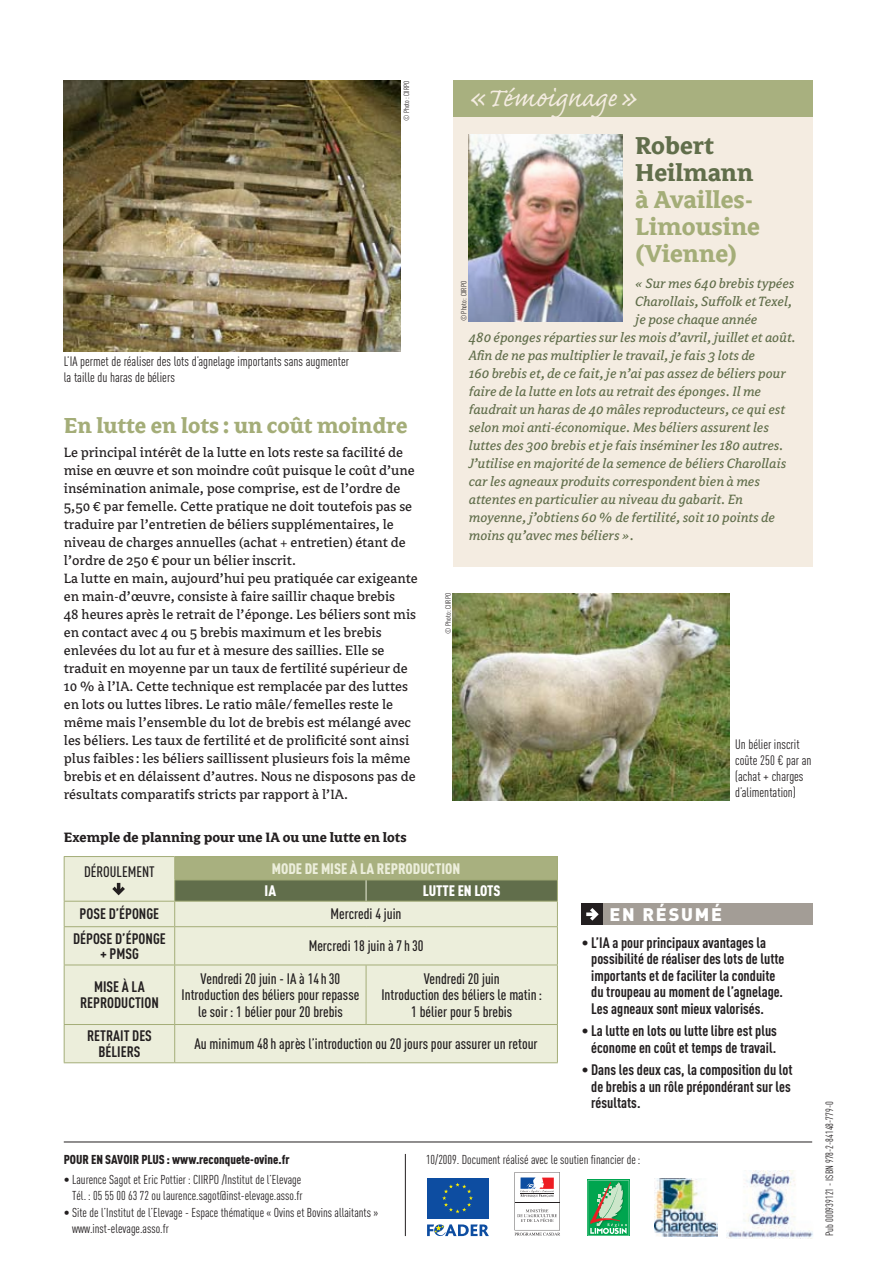
<style>
.page{position:relative;width:893px;height:1263px;background:#fff}
.page>*{position:absolute;margin:0;border:0;box-sizing:border-box;transform-origin:0 0}
.t1{font:34.5px "Caflisch Script Pro";letter-spacing:-.005em;color:#f4ece1}
.t2{font:700 27px/27px "Avance";color:#a4ad78}
.t3{font:700 27px/27px "Avance";color:#616e4b}
.t4{font:700 24px "Avance";color:#a4ad78}
.t5{font:900 18px "DIN";letter-spacing:.1em;color:#fff}
.t6{font:15px/18px "Avance";color:#231f20}
.t7{font:italic 15px "Avance";color:#616e4b}
.t8{font:700 15px/16.5px "DIN Cond";color:#231f20;text-align:center}
.t9{font:500 15px/16.5px "DIN Cond";color:#231f20;text-align:center}
.t10{font:700 15px "Avance";color:#231f20}
.t11{font:15px "DIN Cond Black Alternate";color:#eceedb}
.t12{font:15px "DIN Cond Black Alternate";color:#fff}
.t13{font:13.5px/16.2px "DIN Cond";color:#231f20}
.t14{font:12.75px/15.6px "DIN Cond";color:#231f20;text-align:right}
.t15{font:900 12.75px "DIN Cond";color:#231f20}
.t16{font:10.5px "DIN Cond";color:#231f20}
.t17{font:7.5px "DIN Cond";color:#231f20}
.s1{font-size:43.5px}
</style>
<div class="page">
<svg style="left:514px;top:1172px;width:46px;height:63px"></svg>
<svg style="left:587px;top:1180px;width:43px;height:56px"></svg>
<svg style="left:588px;top:1180px;width:41px;height:55px;background:#57b177"></svg>
<img style="left:654px;top:1178px;width:64px;height:59px">
<img style="left:726px;top:1171px;width:87px;height:68px">
<hr style="left:405px;top:1154px;width:1px;height:82px;background:#231f20">
<svg style="left:427px;top:1178px;width:62px;height:41px"></svg>
<svg style="left:427px;top:1224px;width:62px;height:12px"></svg>
<div style="left:427px;top:1178px;width:61px;height:40px;background:#0d4da1"></div>
<svg style="left:442px;top:1183px;width:31px;height:30px"></svg>
<hr style="left:64px;top:1142px;width:748px;height:1px;background:#231f20">
<div style="left:453px;top:117px;width:359px;height:450px;background:#f4ece1"></div>
<div style="left:453px;top:81px;width:359px;height:36px;background:#a8b07f"></div>
<img style="left:469px;top:134px;width:153px;height:188px">
<img style="left:453px;top:593px;width:276px;height:208px">
<img style="left:64px;top:81px;width:337px;height:270px">
<div style="left:582px;top:904px;width:230px;height:21px;background:#a39d96"></div>
<div style="left:582px;top:904px;width:21px;height:21px;background:#231f20"></div>
<svg style="left:586px;top:908px;width:13px;height:13px"></svg>
<div style="left:65px;top:857px;width:492px;height:205px;background:#eceedb"></div>
<hr style="left:64px;top:856px;width:111px;height:1px;background:#a4ad78">
<hr style="left:175px;top:856px;width:191px;height:1px;background:#a4ad78">
<hr style="left:366px;top:856px;width:192px;height:1px;background:#a4ad78">
<hr style="left:64px;top:901px;width:111px;height:1px;background:#a4ad78">
<svg style="left:64px;top:857px;width:1px;height:69px"></svg>
<hr style="left:64px;top:926px;width:111px;height:1px;background:#a4ad78">
<hr style="left:64px;top:927px;width:1px;height:37px;background:#a4ad78">
<hr style="left:175px;top:926px;width:191px;height:1px;background:#a4ad78">
<hr style="left:174px;top:927px;width:1px;height:37px;background:#a4ad78">
<hr style="left:366px;top:926px;width:192px;height:1px;background:#a4ad78">
<hr style="left:557px;top:927px;width:1px;height:37px;background:#a4ad78">
<hr style="left:64px;top:964px;width:111px;height:1px;background:#a4ad78">
<hr style="left:64px;top:965px;width:1px;height:59px;background:#a4ad78">
<hr style="left:175px;top:964px;width:191px;height:1px;background:#a4ad78">
<hr style="left:174px;top:965px;width:1px;height:59px;background:#a4ad78">
<hr style="left:366px;top:964px;width:192px;height:1px;background:#a4ad78">
<hr style="left:366px;top:965px;width:1px;height:59px;background:#a4ad78">
<hr style="left:557px;top:965px;width:1px;height:59px;background:#a4ad78">
<hr style="left:64px;top:1024px;width:111px;height:1px;background:#a4ad78">
<hr style="left:64px;top:1025px;width:1px;height:37px;background:#a4ad78">
<hr style="left:175px;top:1024px;width:191px;height:1px;background:#a4ad78">
<hr style="left:174px;top:1025px;width:1px;height:37px;background:#a4ad78">
<hr style="left:366px;top:1024px;width:192px;height:1px;background:#a4ad78">
<hr style="left:557px;top:1025px;width:1px;height:37px;background:#a4ad78">
<hr style="left:64px;top:1062px;width:111px;height:1px;background:#a4ad78">
<hr style="left:175px;top:1062px;width:191px;height:1px;background:#a4ad78">
<hr style="left:366px;top:1062px;width:192px;height:1px;background:#a4ad78">
<svg style="left:174px;top:857px;width:384px;height:69px;background:#abb290"></svg>
<svg style="left:112px;top:883px;width:13px;height:12px"></svg>
<p class="t17" style="left:402px;top:121px;width:42px;rotate:-90deg">© Photo: CIIRPO</p>
<p class="t13" style="left:64px;top:353px;width:287px">L’IA permet de réaliser des lots d’agnelage importants sans augmenter la taille du haras de béliers</p>
<h3 class="t4" style="left:64px;top:413px;width:345px">En lutte en lots : un coût moindre</h3>
<p class="t6" style="left:64px;top:444px;width:355px">Le principal intérêt de la lutte en lots reste sa facilité de mise en œuvre et son moindre coût puisque le coût d’une insémination animale, pose comprise, est de l’ordre de 5,50 € par femelle. Cette pratique ne doit toutefois pas se traduire par l’entretien de béliers supplémentaires, le niveau de charges annuelles (achat + entretien) étant de l’ordre de 250 € pour un bélier inscrit.<br>La lutte en main, aujourd’hui peu pratiquée car exigeante en main-d’œuvre, consiste à faire saillir chaque brebis<br>48 heures après le retrait de l’éponge. Les béliers sont mis en contact avec 4 ou 5 brebis maximum et les brebis enlevées du lot au fur et à mesure des saillies. Elle se traduit en moyenne par un taux de fertilité supérieur de 10 % à l’IA. Cette technique est remplacée par des luttes en lots ou luttes libres. Le ratio mâle/femelles reste le même mais l’ensemble du lot de brebis est mélangé avec les béliers. Les taux de fertilité et de prolificité sont ainsi plus faibles: les béliers saillissent plusieurs fois la même brebis et en délaissent d’autres. Nous ne disposons pas de résultats comparatifs stricts par rapport à l’IA.</p>
<h1 class="t1" style="left:465px;top:80px;width:173px"><span class="s1">«</span>Témoignage<span class="s1">»</span></h1>
<h2 class="t3" style="left:635px;top:132px;width:120px">Robert<br>Heilmann</h2>
<h2 class="t2" style="left:635px;top:186px;width:126px">à Availles-<br>Limousine (Vienne)</h2>
<p class="t7" style="left:635px;top:276px;width:161px">« Sur mes 640 brebis typées</p>
<p class="t7" style="left:635px;top:294px;width:158px">Charollais, Suffolk et Texel,</p>
<p class="t7" style="left:635px;top:312px;width:124px">je pose chaque année</p>
<p class="t7" style="left:469px;top:330px;width:328px">480 éponges réparties sur les mois d’avril, juillet et août.</p>
<p class="t7" style="left:469px;top:348px;width:288px">Afin de ne pas multiplier le travail, je fais 3 lots de</p>
<p class="t7" style="left:469px;top:366px;width:318px">160 brebis et, de ce fait, je n’ai pas assez de béliers pour</p>
<p class="t7" style="left:469px;top:384px;width:294px">faire de la lutte en lots au retrait des éponges. Il me</p>
<p class="t7" style="left:469px;top:402px;width:318px">faudrait un haras de 40 mâles reproducteurs, ce qui est</p>
<p class="t7" style="left:469px;top:420px;width:302px">selon moi anti-économique. Mes béliers assurent les</p>
<p class="t7" style="left:469px;top:438px;width:316px">luttes des 300 brebis et je fais inséminer les 180 autres.</p>
<p class="t7" style="left:469px;top:456px;width:319px">J’utilise en majorité de la semence de béliers Charollais</p>
<p class="t7" style="left:469px;top:474px;width:292px">car les agneaux produits correspondent bien à mes</p>
<p class="t7" style="left:469px;top:492px;width:276px">attentes en particulier au niveau du gabarit. En</p>
<p class="t7" style="left:469px;top:510px;width:308px">moyenne, j’obtiens 60 % de fertilité, soit 10 points de</p>
<p class="t7" style="left:469px;top:528px;width:166px">moins qu’avec mes béliers ».</p>
<p class="t17" style="left:459px;top:321px;width:42px;rotate:-90deg">© Photo: CIIRPO</p>
<p class="t17" style="left:444px;top:634px;width:42px;rotate:-90deg">© Photo: CIIRPO</p>
<p class="t13" style="left:735px;top:736px;width:78px">Un bélier inscrit coûte 250 € par an (achat + charges d’alimentation)</p>
<p class="t10" style="left:64px;top:829px;width:344px">Exemple de planning pour une IA ou une lutte en lots</p>
<p class="t9" style="left:84px;top:863px;width:72px">Déroulement</p>
<p class="t11" style="left:272px;top:859px;width:190px">MODE DE MISE À LA REPRODUCTION</p>
<p class="t12" style="left:265px;top:881px;width:13px">IA</p>
<p class="t12" style="left:423px;top:881px;width:79px">LUTTE EN LOTS</p>
<p class="t8" style="left:80px;top:905px;width:80px">Pose d’éponge</p>
<p class="t9" style="left:331px;top:905px;width:72px">Mercredi 4 juin</p>
<p class="t8" style="left:73px;top:930px;width:93px;line-height:15px">Dépose d’éponge + PMSG</p>
<p class="t9" style="left:309px;top:937px;width:116px">Mercredi 18 juin à 7h30</p>
<p class="t8" style="left:80px;top:978px;width:80px;line-height:15.8px">Mise à la reproduction</p>
<p class="t9" style="left:182px;top:970px;width:179px">Vendredi 20 juin - IA à 14h30<br>Introduction des béliers pour repasse le soir: 1 bélier pour 20 brebis</p>
<p class="t9" style="left:381px;top:970px;width:162px">Vendredi 20 juin<br>Introduction des béliers le matin:<br>1 bélier pour 5 brebis</p>
<p class="t8" style="left:87px;top:1027px;width:66px;line-height:15.8px">Retrait des béliers</p>
<p class="t9" style="left:195px;top:1035px;width:345px">Au minimum 48h après l’introduction ou 20 jours pour assurer un retour</p>
<p class="t5" style="left:609px;top:902px;width:114px">EN RÉSUMÉ</p>
<p class="t8" style="left:591px;top:934px;width:195px;text-align:left;text-indent:-9px">• L’IA a pour principaux avantages la possibilité de réaliser des lots de lutte importants et de faciliter la conduite du troupeau au moment de l’agnelage.<br>Les agneaux sont mieux valorisés.</p>
<p class="t8" style="left:582px;top:1022px;width:197px">• La lutte en lots ou lutte libre est plus économe en coût et temps de travail.</p>
<p class="t8" style="left:591px;top:1061px;width:203px;text-align:justify;text-indent:-9px">• Dans les deux cas, la composition du lot de brebis a un rôle prépondérant sur les résultats.</p>
<p class="t15" style="left:64px;top:1151px;width:227px">Pour en savoir plus : www.reconquete-ovine.fr</p>
<p class="t14" style="left:64px;top:1171px;width:240px">• Laurence Sagot et Eric Pottier : CIIRPO /Institut de l’Elevage<br>Tél. : 05 55 00 63 72 ou laurence.sagot@inst-elevage.asso.fr</p>
<p class="t14" style="left:72px;top:1205px;width:308px;text-align:left;text-indent:-8px">• Site de l’Institut de l’Elevage - Espace thématique « Ovins et Bovins allaitants » www.inst-elevage.asso.fr</p>
<p class="t14" style="left:426px;top:1151px;width:216px">10/2009. Document réalisé avec le soutien financier de:</p>
<p class="t16" style="left:823px;top:1236px;width:136px;rotate:-90deg">Pub 000939121 - ISBN 978-2-84148-779-0</p>
</div>
